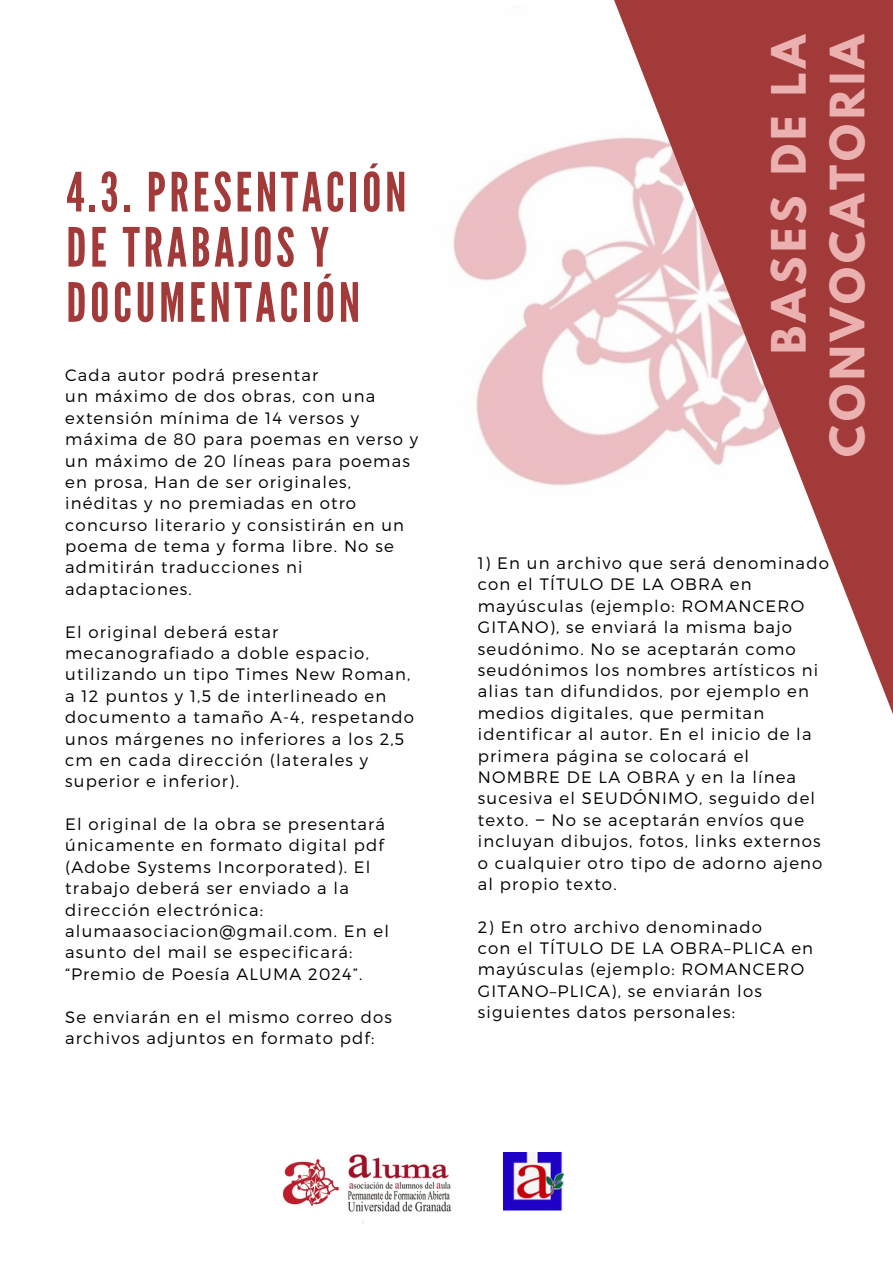
<style>
.page{position:relative;width:893px;height:1264px;background:#fff}
.page>*{position:absolute;margin:0;border:0;box-sizing:border-box;transform-origin:0 0}
.t1{font:54px/55.2px "League Gothic";letter-spacing:.07em;color:#a23a3a}
.t2{font:700 42px/58.5px "League Spartan";letter-spacing:.1em;color:#ebb1b0;text-align:right}
.t3{font:300 16.5px/21.3px "Montserrat";letter-spacing:.07em;color:#000}
.s1{font-family:"Noto Sans";font-weight:400}
</style>
<div class="page">
<svg style="left:453px;top:0;width:439px;height:712px"></svg>
<img style="left:282px;top:1154px;width:170px;height:70px">
<img style="left:503px;top:1152px;width:60px;height:58px">
<p class="t1" style="left:66px;top:166px;width:341px">4.3. PRESENTACIÓN<br>DE TRABAJOS Y<br>DOCUMENTACIÓN</p>
<p class="t3" style="left:65px;top:363px;width:354px">Cada autor podrá presentar<br>un máximo de dos obras, con una extensión mínima de 14 versos y máxima de 80 para poemas en verso y un máximo de 20 líneas para poemas en prosa, Han de ser originales, inéditas y no premiadas en otro concurso literario y consistirán en un poema de tema y forma libre. No se admitirán traducciones ni adaptaciones.</p>
<p class="t3" style="left:65px;top:620px;width:350px">El original deberá estar mecanografiado a doble espacio, utilizando un tipo Times New Roman, a 12 puntos y 1,5 de interlineado en documento a tamaño A-4, respetando unos márgenes no inferiores a los 2,5 cm en cada dirección (laterales y superior e inferior).</p>
<p class="t3" style="left:65px;top:812px;width:325px">El original de la obra se presentará únicamente en formato digital pdf (Adobe Systems Incorporated). El trabajo deberá ser enviado a la dirección electrónica: alumaasociacion@gmail.com. En el asunto del mail se especificará: “Premio de Poesía ALUMA 2024”.</p>
<p class="t3" style="left:65px;top:1005px;width:328px">Se enviarán en el mismo correo dos archivos adjuntos en formato pdf:</p>
<p class="t2" style="left:765px;top:457px;width:425px;rotate:-90deg">BASES DE LA<br>CONVOCATORIA</p>
<p class="t3" style="left:478px;top:551px;width:352px">1) En un archivo que será denominado con el TÍTULO DE LA OBRA en mayúsculas (ejemplo: ROMANCERO<br>GITANO), se enviará la misma bajo seudónimo. No se aceptarán como seudónimos los nombres artísticos ni alias tan difundidos, por ejemplo en medios digitales, que permitan identificar al autor. En el inicio de la primera página se colocará el<br>NOMBRE DE LA OBRA y en la línea sucesiva el SEUDÓNIMO, seguido del texto. <span class="s1">‒</span> No se aceptarán envíos que incluyan dibujos, fotos, links externos o cualquier otro tipo de adorno ajeno al propio texto.</p>
<p class="t3" style="left:478px;top:915px;width:337px">2) En otro archivo denominado<br>con el TÍTULO DE LA OBRA–PLICA en</p>
<p class="t3" style="left:478px;top:958px;width:328px">mayúsculas (ejemplo: ROMANCERO<br>GITANO–PLICA), se enviarán los siguientes datos personales:</p>
</div>
